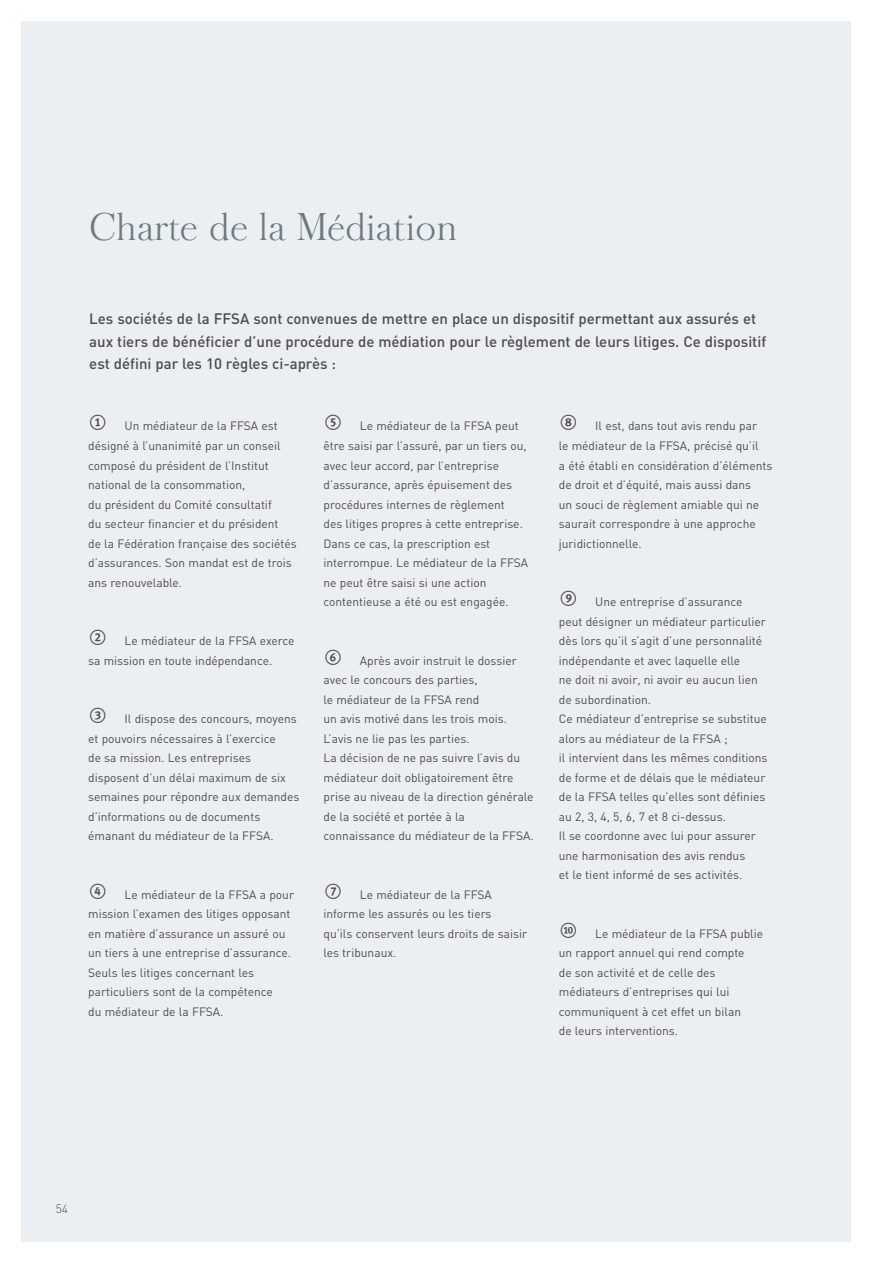
<style>
.page{position:relative;width:893px;height:1263px;background:#fff}
.page>*{position:absolute;margin:0;border:0;box-sizing:border-box;transform-origin:0 0}
.t1{font:300 37.5px "Oldbaskerville";color:#6b7a83}
.t2{font:500 15px/22.5px "DIN";color:#4b4c4d}
.t3{font:12px/19.5px "DIN";color:#4b4c4d}
.t4{font:300 12px "DIN";color:#4b4c4d}
</style>
<div class="page">
<div style="left:21px;top:21px;width:829px;height:1221px;background:#eceff1"></div>
<h1 class="t1" style="left:89px;top:205px;width:370px">Charte de la Médiation</h1>
<p class="t2" style="left:89px;top:308px;width:678px">Les sociétés de la FFSA sont convenues de mettre en place un dispositif permettant aux assurés et aux tiers de bénéficier d’une procédure de médiation pour le règlement de leurs litiges. Ce dispositif est défini par les 10 règles ci-après :</p>
<p class="t3" style="left:88px;top:417px;width:210px;text-indent:36px">Un médiateur de la FFSA est désigné à l’unanimité par un conseil composé du président de l’Institut national de la consommation,<br>du président du Comité consultatif<br>du secteur financier et du président<br>de la Fédération française des sociétés d’assurances. Son mandat est de trois ans renouvelable.</p>
<p class="t3" style="left:88px;top:631px;width:208px;text-indent:36px">Le médiateur de la FFSA exerce sa mission en toute indépendance.</p>
<p class="t3" style="left:88px;top:709px;width:213px">✓ Il dispose des concours, moyens et pouvoirs nécessaires à l’exercice<br>de sa mission. Les entreprises disposent d’un délai maximum de six semaines pour répondre aux demandes d’informations ou de documents émanant du médiateur de la FFSA.</p>
<p class="t3" style="left:88px;top:885px;width:207px">✔ Le médiateur de la FFSA a pour mission l’examen des litiges opposant en matière d’assurance un assuré ou un tiers à une entreprise d’assurance.<br>Seuls les litiges concernant les particuliers sont de la compétence<br>du médiateur de la FFSA.</p>
<p class="t3" style="left:323px;top:417px;width:206px;text-indent:36px">Le médiateur de la FFSA peut être saisi par l’assuré, par un tiers ou, avec leur accord, par l’entreprise d’assurance, après épuisement des procédures internes de règlement<br>des litiges propres à cette entreprise.<br>Dans ce cas, la prescription est interrompue. Le médiateur de la FFSA ne peut être saisi si une action contentieuse a été ou est engagée.</p>
<p class="t3" style="left:323px;top:651px;width:212px;text-indent:36px">Après avoir instruit le dossier avec le concours des parties,<br>le médiateur de la FFSA rend<br>un avis motivé dans les trois mois.<br>L’avis ne lie pas les parties.<br>La décision de ne pas suivre l’avis du médiateur doit obligatoirement être prise au niveau de la direction générale de la société et portée à la connaissance du médiateur de la FFSA.</p>
<p class="t3" style="left:323px;top:885px;width:205px;text-indent:36px">Le médiateur de la FFSA informe les assurés ou les tiers<br>qu’ils conservent leurs droits de saisir les tribunaux.</p>
<p class="t3" style="left:559px;top:417px;width:215px;text-indent:36px">Il est, dans tout avis rendu par<br>le médiateur de la FFSA, précisé qu’il<br>a été établi en considération d’éléments de droit et d’équité, mais aussi dans<br>un souci de règlement amiable qui ne saurait correspondre à une approche juridictionnelle.</p>
<p class="t3" style="left:559px;top:592px;width:210px;text-indent:36px">Une entreprise d’assurance peut désigner un médiateur particulier dès lors qu’il s’agit d’une personnalité indépendante et avec laquelle elle<br>ne doit ni avoir, ni avoir eu aucun lien de subordination.<br>Ce médiateur d’entreprise se substitue alors au médiateur de la FFSA ;<br>il intervient dans les mêmes conditions de forme et de délais que le médiateur de la FFSA telles qu’elles sont définies au 2, 3, 4, 5, 6, 7 et 8 ci-dessus.<br>Il se coordonne avec lui pour assurer une harmonisation des avis rendus<br>et le tient informé de ses activités.</p>
<p class="t3" style="left:559px;top:924px;width:206px;text-indent:36px">Le médiateur de la FFSA publie un rapport annuel qui rend compte<br>de son activité et de celle des médiateurs d’entreprises qui lui communiquent à cet effet un bilan<br>de leurs interventions.</p>
<p class="t4" style="left:56px;top:1202px;width:14px">54</p>
</div>
